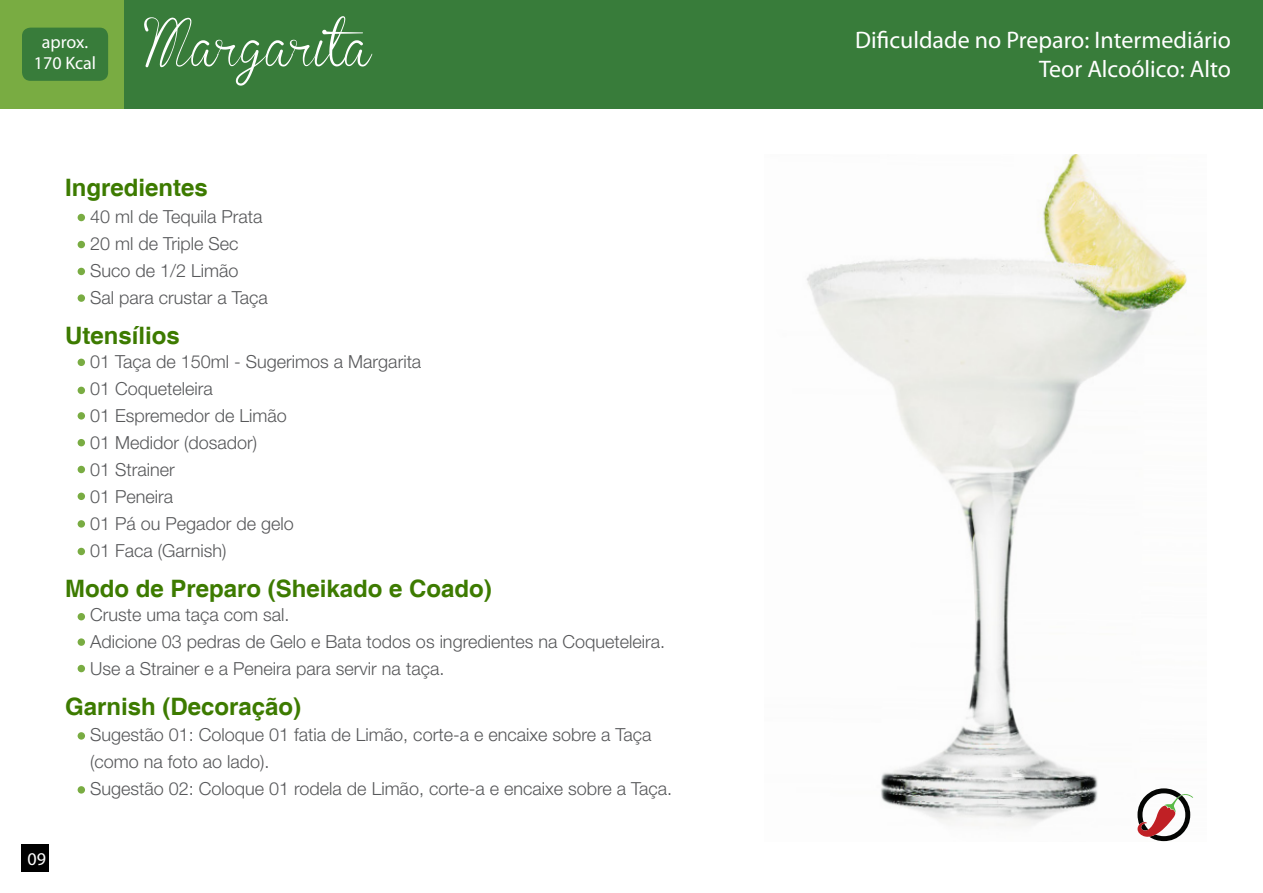
<style>
.page{position:relative;width:1263px;height:893px;background:#fff}
.page>*{position:absolute;margin:0;border:0;box-sizing:border-box;transform-origin:0 0}
.t1{font:72px "Brannboll SPERSONALUSEONLY";color:#fff}
.t2{font:700 24px "Helvetica";color:#3d7b00}
.t3{font:24px "Myriad Pro";color:#fff}
.t4{font:300 18px/27px "Helvetica Neue LT Std";color:#57585a}
.t5{font:18px "Myriad Pro";color:#fff}
</style>
<div class="page">
<div style="left:21px;top:844px;width:28px;height:28px;background:#000"></div>
<img style="left:806px;top:155px;width:388px;height:672px">
<div style="left:0;top:0;width:1263px;height:108px;background:#387c3a"></div>
<div style="left:0;top:0;width:124px;height:108px;background:#79ac42"></div>
<div style="left:78px;top:613px;width:7px;height:7px;background:#79ac42;border-radius:50%"></div>
<div style="left:78px;top:665px;width:7px;height:7px;background:#79ac42;border-radius:50%"></div>
<div style="left:78px;top:638px;width:7px;height:8px;background:#79ac42;border-radius:50%"></div>
<div style="left:78px;top:359px;width:7px;height:7px;background:#79ac42;border-radius:50%"></div>
<div style="left:78px;top:387px;width:7px;height:7px;background:#79ac42;border-radius:50%"></div>
<div style="left:78px;top:412px;width:7px;height:8px;background:#79ac42;border-radius:50%"></div>
<div style="left:78px;top:439px;width:7px;height:7px;background:#79ac42;border-radius:50%"></div>
<div style="left:78px;top:466px;width:7px;height:7px;background:#79ac42;border-radius:50%"></div>
<div style="left:78px;top:493px;width:7px;height:7px;background:#79ac42;border-radius:50%"></div>
<div style="left:78px;top:520px;width:7px;height:8px;background:#79ac42;border-radius:50%"></div>
<div style="left:78px;top:548px;width:7px;height:7px;background:#79ac42;border-radius:50%"></div>
<div style="left:78px;top:732px;width:7px;height:8px;background:#79ac42;border-radius:50%"></div>
<div style="left:78px;top:786px;width:7px;height:8px;background:#79ac42;border-radius:50%"></div>
<div style="left:78px;top:214px;width:7px;height:7px;background:#79ac42;border-radius:50%"></div>
<div style="left:78px;top:241px;width:7px;height:7px;background:#79ac42;border-radius:50%"></div>
<div style="left:78px;top:268px;width:7px;height:7px;background:#79ac42;border-radius:50%"></div>
<div style="left:78px;top:294px;width:7px;height:8px;background:#79ac42;border-radius:50%"></div>
<div style="left:22px;top:28px;width:86px;height:53px;background:#387c3a;border-radius:9px"></div>
<svg style="left:1137px;top:788px;width:56px;height:53px"></svg>
<p class="t1" style="left:146px;top:-2px;width:227px">Margarita</p>
<p class="t5" style="left:42px;top:31px;width:48px">aprox.</p>
<p class="t3" style="left:855px;top:25px;width:377px">Dificuldade no Preparo: Intermediário</p>
<p class="t3" style="left:1039px;top:54px;width:193px">Teor Alcoólico: Alto</p>
<p class="t5" style="left:34px;top:52px;width:64px">170 Kcal</p>
<p class="t2" style="left:65px;top:173px;width:144px">Ingredientes</p>
<p class="t4" style="left:90px;top:203px;width:174px">40 ml de Tequila Prata</p>
<p class="t4" style="left:90px;top:230px;width:150px">20 ml de Triple Sec</p>
<p class="t4" style="left:90px;top:257px;width:150px">Suco de 1/2 Limão</p>
<p class="t4" style="left:90px;top:284px;width:179px">Sal para crustar a Taça</p>
<p class="t2" style="left:65px;top:320px;width:116px">Utensílios</p>
<p class="t4" style="left:90px;top:348px;width:333px">01 Taça de 150ml - Sugerimos a Margarita</p>
<p class="t4" style="left:90px;top:375px;width:124px">01 Coqueteleira</p>
<p class="t4" style="left:90px;top:402px;width:198px">01 Espremedor de Limão</p>
<p class="t4" style="left:90px;top:429px;width:169px">01 Medidor (dosador)</p>
<p class="t4" style="left:90px;top:456px;width:86px">01 Strainer</p>
<p class="t4" style="left:90px;top:483px;width:85px">01 Peneira</p>
<p class="t4" style="left:90px;top:510px;width:205px">01 Pá ou Pegador de gelo</p>
<p class="t4" style="left:90px;top:537px;width:138px">01 Faca (Garnish)</p>
<p class="t2" style="left:65px;top:573px;width:428px">Modo de Preparo (Sheikado e Coado)</p>
<p class="t4" style="left:90px;top:601px;width:201px">Cruste uma taça com sal.</p>
<p class="t4" style="left:90px;top:628px;width:576px">Adicione 03 pedras de Gelo e Bata todos os ingredientes na Coqueteleira.</p>
<p class="t4" style="left:90px;top:655px;width:356px">Use a Strainer e a Peneira para servir na taça.</p>
<p class="t2" style="left:65px;top:692px;width:238px">Garnish (Decoração)</p>
<p class="t5" style="left:28px;top:848px;width:20px">09</p>
<p class="t4" style="left:90px;top:721px;width:563px">Sugestão 01: Coloque 01 fatia de Limão, corte-a e encaixe sobre a Taça (como na foto ao lado).</p>
<p class="t4" style="left:90px;top:775px;width:583px">Sugestão 02: Coloque 01 rodela de Limão, corte-a e encaixe sobre a Taça.</p>
</div>
